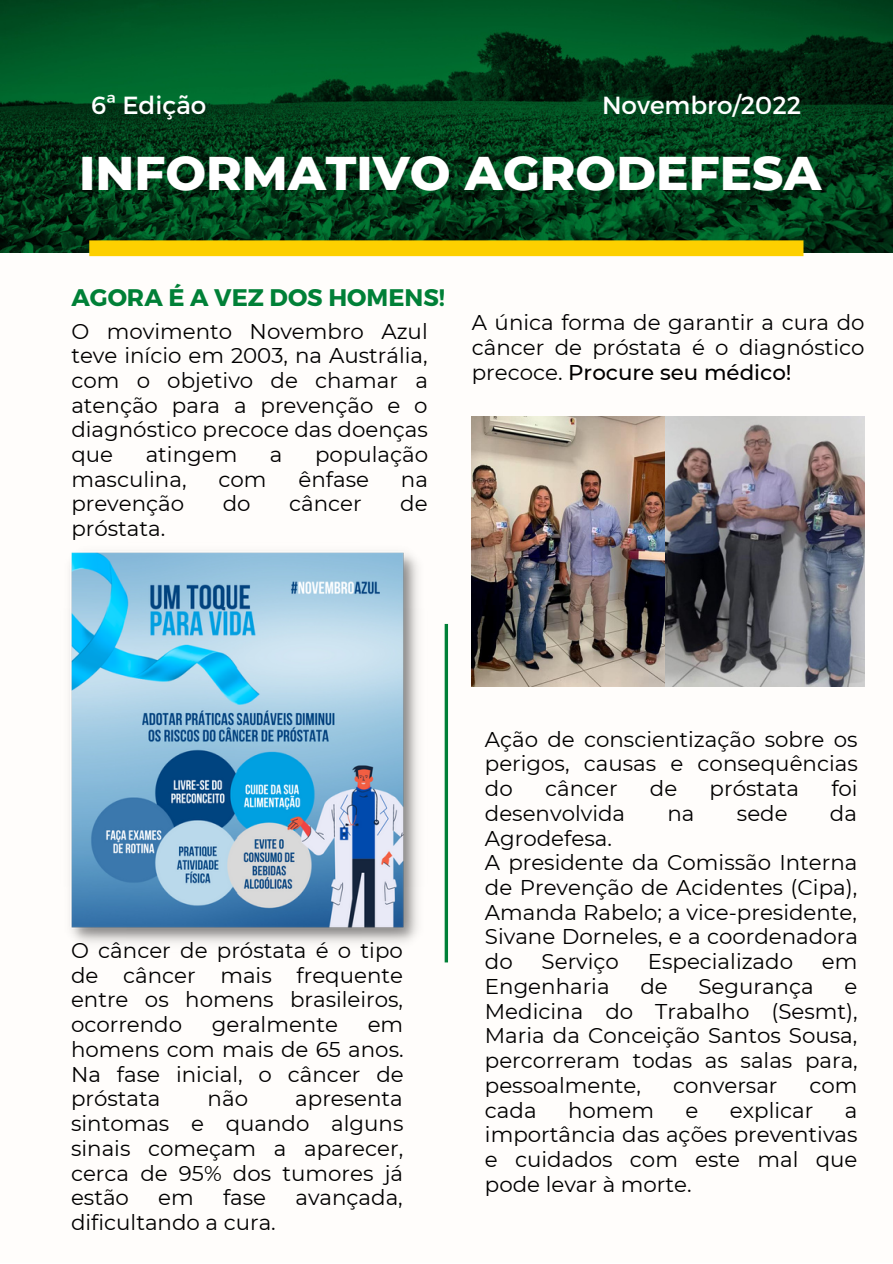
<style>
.page{position:relative;width:893px;height:1264px;background:#fff}
.page>*{position:absolute;margin:0;border:0;box-sizing:border-box;transform-origin:0 0}
.t1{font:800 48.3px "Montserrat";color:#fff}
.t2{font:24.75px "Montserrat";color:#fff}
.t3{font:700 24px "Montserrat";color:#008037}
.t4{font:21.3px/24.8px "Montserrat";color:#000;text-align:justify}
.s1{font-weight:500}
</style>
<div class="page">
<div style="left:0;top:0;width:892px;height:1262px;background:#fffdfb"></div>
<img style="left:0;top:0;width:892px;height:253px">
<div style="left:89px;top:240px;width:714px;height:16px;background:#fdd000"></div>
<svg style="left:444px;top:624px;width:4px;height:338px"></svg>
<img style="left:69px;top:552px;width:349px;height:391px">
<img style="left:472px;top:417px;width:193px;height:269px">
<img style="left:665px;top:417px;width:199px;height:269px">
<p class="t2" style="left:91px;top:89px;width:117px">6ª Edição</p>
<p class="t2" style="left:602px;top:89px;width:201px">Novembro/2022</p>
<h1 class="t1" style="left:79px;top:143px;width:743px">INFORMATIVO AGRODEFESA</h1>
<p class="t3" style="left:71px;top:282px;width:375px">AGORA É A VEZ DOS HOMENS!</p>
<p class="t4" style="left:71px;top:319px;width:358px">O movimento Novembro Azul teve início em 2003, na Austrália, com o objetivo de chamar a atenção para a prevenção e o diagnóstico precoce das doenças que</p>
<p class="t4" style="left:146px;top:442px;width:93px">atingem</p>
<p class="t4" style="left:270px;top:442px;width:14px">a</p>
<p class="t4" style="left:315px;top:442px;width:115px">população</p>
<p class="t4" style="left:71px;top:466px;width:117px">masculina,</p>
<p class="t4" style="left:218px;top:466px;width:50px">com</p>
<p class="t4" style="left:298px;top:466px;width:72px">ênfase</p>
<p class="t4" style="left:401px;top:466px;width:29px">na</p>
<p class="t4" style="left:71px;top:491px;width:114px">prevenção</p>
<p class="t4" style="left:223px;top:491px;width:29px">do</p>
<p class="t4" style="left:289px;top:491px;width:74px">câncer</p>
<p class="t4" style="left:400px;top:491px;width:29px">de</p>
<p class="t4" style="left:71px;top:516px;width:95px">próstata.</p>
<p class="t4" style="left:472px;top:310px;width:394px">A única forma de garantir a cura do câncer de próstata é o diagnóstico precoce. <span class="s1">Procure seu médico!</span></p>
<p class="t4" style="left:71px;top:937px;width:333px">O câncer de próstata é o tipo de câncer mais frequente entre os homens brasileiros, ocorrendo</p>
<p class="t4" style="left:212px;top:1012px;width:127px">geralmente</p>
<p class="t4" style="left:71px;top:1012px;width:334px;text-indent:297px">em homens com mais de 65 anos.<br>Na fase inicial, o câncer de próstata</p>
<p class="t4" style="left:208px;top:1086px;width:42px">não</p>
<p class="t4" style="left:71px;top:1086px;width:334px;text-indent:224px">apresenta sintomas e quando alguns sinais começam a aparecer, cerca de 95% dos tumores já estão</p>
<p class="t4" style="left:158px;top:1185px;width:37px">em</p>
<p class="t4" style="left:223px;top:1185px;width:45px">fase</p>
<p class="t4" style="left:295px;top:1185px;width:109px">avançada,</p>
<p class="t4" style="left:71px;top:1209px;width:206px">dificultando a cura.</p>
<p class="t4" style="left:485px;top:726px;width:374px">Ação de conscientização sobre os perigos, causas e consequências do</p>
<p class="t4" style="left:545px;top:776px;width:74px">câncer</p>
<p class="t4" style="left:650px;top:776px;width:29px">de</p>
<p class="t4" style="left:709px;top:776px;width:91px">próstata</p>
<p class="t4" style="left:831px;top:776px;width:28px">foi</p>
<p class="t4" style="left:485px;top:800px;width:142px">desenvolvida</p>
<p class="t4" style="left:667px;top:800px;width:29px">na</p>
<p class="t4" style="left:736px;top:800px;width:52px">sede</p>
<p class="t4" style="left:829px;top:800px;width:29px">da</p>
<p class="t4" style="left:485px;top:825px;width:374px;text-align:left">Agrodefesa.<br>A presidente da Comissão Interna de Prevenção de Acidentes (Cipa),<br>Amanda Rabelo; a vice-presidente,<br>Sivane Dorneles, e a coordenadora do</p>
<p class="t4" style="left:541px;top:949px;width:79px">Serviço</p>
<p class="t4" style="left:647px;top:949px;width:147px">Especializado</p>
<p class="t4" style="left:821px;top:949px;width:37px">em</p>
<p class="t4" style="left:485px;top:973px;width:126px">Engenharia</p>
<p class="t4" style="left:640px;top:973px;width:29px">de</p>
<p class="t4" style="left:698px;top:973px;width:117px">Segurança</p>
<p class="t4" style="left:485px;top:973px;width:374px;text-indent:359px">e Medicina do Trabalho (Sesmt), Maria da Conceição Santos Sousa, percorreram todas as salas para, pessoalmente,</p>
<p class="t4" style="left:673px;top:1072px;width:106px">conversar</p>
<p class="t4" style="left:809px;top:1072px;width:50px">com</p>
<p class="t4" style="left:485px;top:1097px;width:53px">cada</p>
<p class="t4" style="left:568px;top:1097px;width:88px">homem</p>
<p class="t4" style="left:685px;top:1097px;width:14px">e</p>
<p class="t4" style="left:730px;top:1097px;width:85px">explicar</p>
<p class="t4" style="left:485px;top:1097px;width:374px;text-indent:360px">a importância das ações preventivas e cuidados com este mal que pode levar à morte.</p>
</div>
